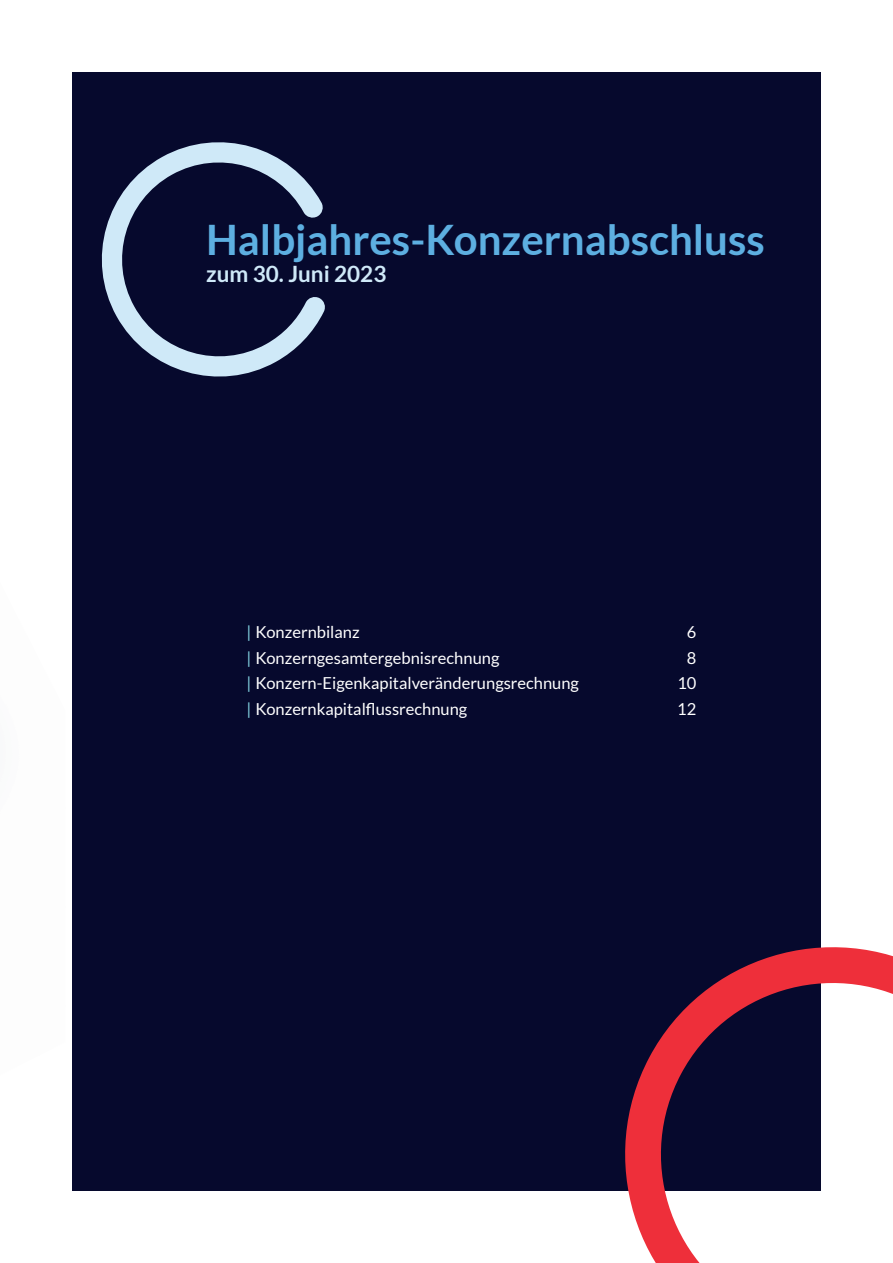
<style>
.page{position:relative;width:893px;height:1263px;background:#fff}
.page>*{position:absolute;margin:0;border:0;box-sizing:border-box;transform-origin:0 0}
.t1{font:700 42px "Lato";color:#5dafe1}
.t2{font:700 22.5px "Lato";color:#cfe9f8}
.t3{font:16.5px "Lato";color:#fff}
.s1{color:#81d2e0}
</style>
<div class="page">
<div style="left:72px;top:72px;width:749px;height:1119px;background:#06092d"></div>
<svg style="left:101px;top:142px;width:224px;height:235px"></svg>
<svg style="left:625px;top:947px;width:268px;height:316px"></svg>
<h1 class="t1" style="left:206px;top:216px;width:560px">Halbjahres-Konzernabschluss</h1>
<h2 class="t2" style="left:206px;top:261px;width:182px">zum 30. Juni 2023</h2>
<p class="t3" style="left:246px;top:623px;width:115px"><span class="s1">|</span> Konzernbilanz</p>
<p class="t3" style="left:687px;top:623px;width:11px">6</p>
<p class="t3" style="left:246px;top:649px;width:254px"><span class="s1">|</span> Konzerngesamtergebnisrechnung</p>
<p class="t3" style="left:687px;top:649px;width:11px">8</p>
<p class="t3" style="left:246px;top:674px;width:334px"><span class="s1">|</span> Konzern-Eigenkapitalveränderungsrechnung</p>
<p class="t3" style="left:677px;top:674px;width:21px">10</p>
<p class="t3" style="left:246px;top:700px;width:222px"><span class="s1">|</span> Konzernkapitalflussrechnung</p>
<p class="t3" style="left:677px;top:700px;width:21px">12</p>
</div>
